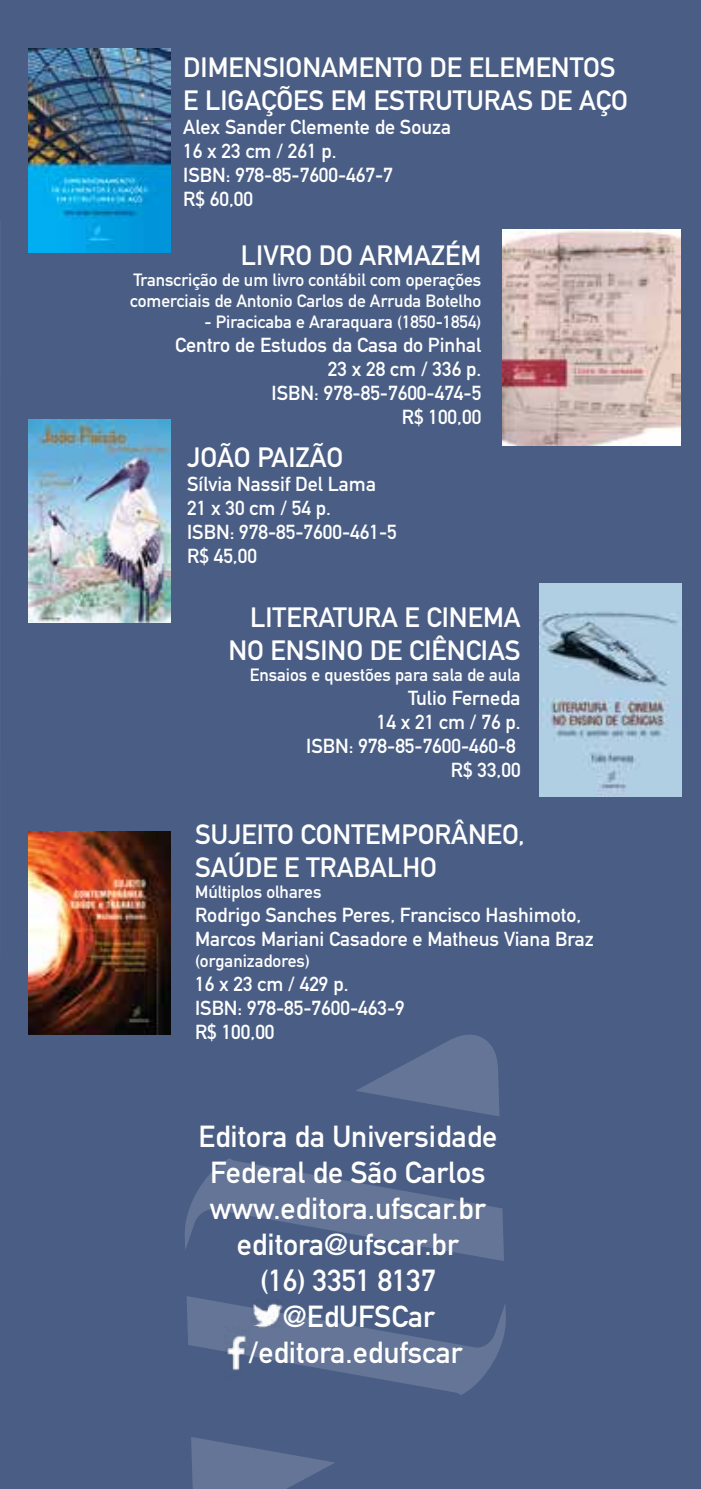
<style>
.page{position:relative;width:701px;height:1489px;background:#fff}
.page>*{position:absolute;margin:0;border:0;box-sizing:border-box;transform-origin:0 0}
.t1{font:700 30px "DIN Alternate";color:#fff}
.t2{font:700 27.5px/33px "DIN Alternate";color:#fff}
.t3{font:700 20px/24px "DIN Alternate";color:#fff}
.t4{font:700 17.5px/21px "DIN Alternate";color:#fff}
</style>
<div class="page">
<div style="left:0;top:0;width:700px;height:1488px;background:#4a5e85"></div>
<svg style="left:185px;top:1158px;width:319px;height:102px"></svg>
<svg style="left:356px;top:1035px;width:143px;height:81px"></svg>
<svg style="left:191px;top:1437px;width:144px;height:51px"></svg>
<svg style="left:187px;top:1296px;width:318px;height:98px"></svg>
<img style="left:209px;top:1326px;width:53px;height:53px">
<img style="left:251px;top:1299px;width:32px;height:32px">
<img style="left:29px;top:831px;width:141px;height:203px">
<img style="left:502px;top:229px;width:178px;height:216px">
<img style="left:29px;top:48px;width:142px;height:204px">
<img style="left:539px;top:583px;width:142px;height:213px">
<img style="left:28px;top:419px;width:142px;height:203px">
<p class="t2" style="left:183px;top:49px;width:446px">DIMENSIONAMENTO DE ELEMENTOS<br>E LIGAÇÕES EM ESTRUTURAS DE AÇO</p>
<p class="t3" style="left:183px;top:113px;width:269px">Alex Sander Clemente de Souza<br>16 x 23 cm / 261 p.<br>ISBN: 978-85-7600-467-7<br>R$ 60,00</p>
<p class="t2" style="left:241px;top:237px;width:242px">LIVRO DO ARMAZÉM</p>
<p class="t4" style="left:130px;top:268px;width:352px">Transcrição de um livro contábil com operações comerciais de Antonio Carlos de Arruda Botelho</p>
<p class="t4" style="left:204px;top:310px;width:278px">- Piracicaba e Araraquara (1850-1854)</p>
<p class="t3" style="left:175px;top:332px;width:307px;text-align:right">Centro de Estudos da Casa do Pinhal<br>23 x 28 cm / 336 p.<br>ISBN: 978-85-7600-474-5<br>R$ 100,00</p>
<p class="t2" style="left:187px;top:439px;width:158px">JOÃO PAIZÃO</p>
<p class="t3" style="left:187px;top:470px;width:211px">Sílvia Nassif Del Lama<br>21 x 30 cm / 54 p.<br>ISBN: 978-85-7600-461-5<br>R$ 45,00</p>
<p class="t2" style="left:228px;top:598px;width:293px;text-align:right">LITERATURA E CINEMA<br>NO ENSINO DE CIÊNCIAS</p>
<p class="t4" style="left:249px;top:663px;width:272px">Ensaios e questões para sala de aula</p>
<p class="t3" style="left:306px;top:684px;width:216px;text-align:right">Tulio Ferneda<br>14 x 21 cm / 76 p.<br>ISBN: 978-85-7600-460-8<br>R$ 33,00</p>
<p class="t2" style="left:195px;top:815px;width:331px">SUJEITO CONTEMPORÂNEO,<br>SAÚDE E TRABALHO</p>
<p class="t4" style="left:195px;top:879px;width:128px">Múltiplos olhares</p>
<p class="t3" style="left:195px;top:901px;width:400px">Rodrigo Sanches Peres, Francisco Hashimoto,<br>Marcos Mariani Casadore e Matheus Viana Braz</p>
<p class="t4" style="left:195px;top:948px;width:116px">(organizadores)</p>
<p class="t3" style="left:195px;top:970px;width:211px">16 x 23 cm / 429 p.<br>ISBN: 978-85-7600-463-9<br>R$ 100,00</p>
<p class="t1" style="left:198px;top:1113px;width:300px">Editora da Universidade</p>
<p class="t1" style="left:210px;top:1149px;width:276px">Federal de São Carlos</p>
<p class="t1" style="left:210px;top:1185px;width:277px">www.editora.ufscar.br</p>
<p class="t1" style="left:237px;top:1221px;width:223px">editora@ufscar.br</p>
<p class="t1" style="left:260px;top:1257px;width:177px">(16) 3351 8137</p>
<p class="t1" style="left:283px;top:1293px;width:153px">@EdUFSCar</p>
<p class="t1" style="left:248px;top:1329px;width:215px">/editora.edufscar</p>
</div>
